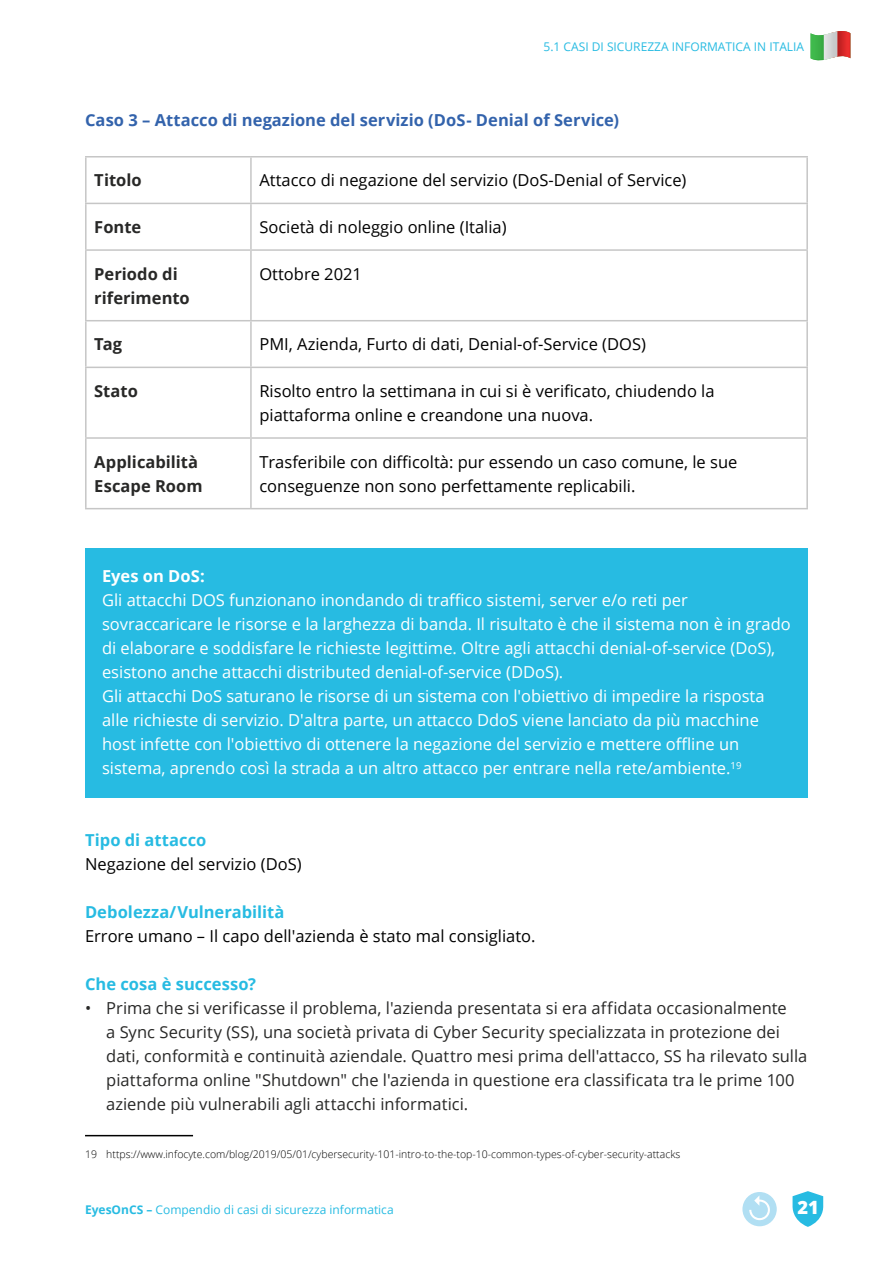
<style>
.page{position:relative;width:893px;height:1263px;background:#fff}
.page>*{position:absolute;margin:0;border:0;box-sizing:border-box;transform-origin:0 0}
.t1{font:800 18.3px "Open Sans";color:#fff}
.t2{font:16.5px/24px "Open Sans";color:#fff}
.t3{font:16.5px/24px "Open Sans";color:#000}
.t4{font:16.5px/24px "Open Sans";color:#282827}
.t5{font:700 16.5px/24px "Open Sans";color:#282827}
.t6{font:700 16.5px "Open Sans";letter-spacing:.005em;color:#3363ac}
.t7{font:700 16.5px "Open Sans";color:#27bbe2}
.t8{font:700 16.5px "Open Sans";color:#fff}
.t9{font:12px "Open Sans";color:#27bbe2}
.t10{font:300 10.5px "Open Sans";color:#000}
.s1{font-weight:700}
</style>
<div class="page">
<div style="left:85px;top:549px;width:723px;height:249px;background:#27bbe2"></div>
<div style="left:742px;top:1192px;width:35px;height:34px;background:#b1dff3;border-radius:50%"></div>
<svg style="left:749px;top:1195px;width:21px;height:25px"></svg>
<svg style="left:792px;top:1191px;width:32px;height:36px"></svg>
<svg style="left:812px;top:32px;width:38px;height:29px"></svg>
<img style="left:812px;top:32px;width:12px;height:1px">
<img style="left:810px;top:33px;width:39px;height:26px">
<img style="left:835px;top:31px;width:14px;height:27px">
<img style="left:824px;top:32px;width:13px;height:27px">
<hr style="left:85px;top:156px;width:166px;height:2px;background:#c6c6c6">
<hr style="left:85px;top:157px;width:2px;height:46px;background:#c6c6c6">
<hr style="left:251px;top:156px;width:557px;height:2px;background:#c6c6c6">
<hr style="left:250px;top:157px;width:2px;height:46px;background:#c6c6c6">
<hr style="left:806px;top:157px;width:2px;height:46px;background:#c6c6c6">
<hr style="left:85px;top:203px;width:166px;height:1px;background:#c6c6c6">
<hr style="left:85px;top:204px;width:2px;height:45px;background:#c6c6c6">
<hr style="left:251px;top:203px;width:557px;height:1px;background:#c6c6c6">
<hr style="left:250px;top:204px;width:2px;height:45px;background:#c6c6c6">
<hr style="left:806px;top:204px;width:2px;height:45px;background:#c6c6c6">
<hr style="left:85px;top:249px;width:166px;height:2px;background:#c6c6c6">
<hr style="left:85px;top:251px;width:2px;height:69px;background:#c6c6c6">
<hr style="left:251px;top:249px;width:557px;height:2px;background:#c6c6c6">
<hr style="left:250px;top:251px;width:2px;height:69px;background:#c6c6c6">
<hr style="left:806px;top:251px;width:2px;height:69px;background:#c6c6c6">
<hr style="left:85px;top:320px;width:166px;height:1px;background:#c6c6c6">
<hr style="left:85px;top:321px;width:2px;height:46px;background:#c6c6c6">
<hr style="left:251px;top:320px;width:557px;height:1px;background:#c6c6c6">
<hr style="left:250px;top:321px;width:2px;height:46px;background:#c6c6c6">
<hr style="left:806px;top:321px;width:2px;height:46px;background:#c6c6c6">
<hr style="left:85px;top:367px;width:166px;height:1px;background:#c6c6c6">
<hr style="left:85px;top:368px;width:2px;height:69px;background:#c6c6c6">
<hr style="left:251px;top:367px;width:557px;height:1px;background:#c6c6c6">
<hr style="left:250px;top:368px;width:2px;height:69px;background:#c6c6c6">
<hr style="left:806px;top:368px;width:2px;height:69px;background:#c6c6c6">
<hr style="left:85px;top:437px;width:166px;height:2px;background:#c6c6c6">
<hr style="left:85px;top:439px;width:2px;height:69px;background:#c6c6c6">
<hr style="left:251px;top:437px;width:557px;height:2px;background:#c6c6c6">
<hr style="left:250px;top:439px;width:2px;height:69px;background:#c6c6c6">
<hr style="left:806px;top:439px;width:2px;height:69px;background:#c6c6c6">
<hr style="left:85px;top:508px;width:166px;height:1px;background:#c6c6c6">
<hr style="left:251px;top:508px;width:557px;height:1px;background:#c6c6c6">
<hr style="left:85px;top:1135px;width:108px;height:1px;background:#000">
<p class="t9" style="left:543px;top:39px;width:262px">5.1 CASI DI SICUREZZA INFORMATICA IN ITALIA</p>
<p class="t6" style="left:85px;top:108px;width:536px">Caso 3 – Attacco di negazione del servizio (DoS- Denial of Service)</p>
<p class="t5" style="left:94px;top:168px;width:49px">Titolo</p>
<p class="t3" style="left:259px;top:168px;width:429px">Attacco di negazione del servizio (DoS-Denial of Service)</p>
<p class="t5" style="left:94px;top:215px;width:48px">Fonte</p>
<p class="t3" style="left:259px;top:215px;width:249px">Società di noleggio online (Italia)</p>
<p class="t5" style="left:94px;top:261px;width:97px">Periodo di riferimento</p>
<p class="t3" style="left:259px;top:261px;width:104px">Ottobre 2021</p>
<p class="t5" style="left:94px;top:332px;width:29px">Tag</p>
<p class="t3" style="left:259px;top:332px;width:388px">PMI, Azienda, Furto di dati, Denial-of-Service (DOS)</p>
<p class="t5" style="left:94px;top:379px;width:45px">Stato</p>
<p class="t3" style="left:259px;top:379px;width:457px">Risolto entro la settimana in cui si è verificato, chiudendo la piattaforma online e creandone una nuova.</p>
<p class="t5" style="left:94px;top:449px;width:110px">Applicabilità<br>Escape Room</p>
<p class="t3" style="left:259px;top:449px;width:479px">Trasferibile con difficoltà: pur essendo un caso comune, le sue conseguenze non sono perfettamente replicabili.</p>
<p class="t8" style="left:102px;top:564px;width:104px">Eyes on DoS:</p>
<p class="t2" style="left:102px;top:588px;width:690px">Gli attacchi DOS funzionano inondando di traffico sistemi, server e/o reti per sovraccaricare le risorse e la larghezza di banda. Il risultato è che il sistema non è in grado di elaborare e soddisfare le richieste legittime. Oltre agli attacchi denial-of-service (DoS), esistono anche attacchi distributed denial-of-service (DDoS).<br>Gli attacchi DoS saturano le risorse di un sistema con l'obiettivo di impedire la risposta alle richieste di servizio. D'altra parte, un attacco DdoS viene lanciato da più macchine host infette con l'obiettivo di ottenere la negazione del servizio e mettere offline un sistema, aprendo così la strada a un altro attacco per entrare nella rete/ambiente.<sup>19</sup></p>
<p class="t7" style="left:85px;top:828px;width:123px">Tipo di attacco</p>
<p class="t3" style="left:85px;top:852px;width:218px">Negazione del servizio (DoS)</p>
<p class="t7" style="left:85px;top:900px;width:201px">Debolezza/Vulnerabilità</p>
<p class="t3" style="left:85px;top:924px;width:452px">Errore umano – Il capo dell'azienda è stato mal consigliato.</p>
<p class="t7" style="left:85px;top:972px;width:173px">Che cosa è successo?</p>
<p class="t4" style="left:106px;top:996px;width:703px;text-indent:-21px">• Prima che si verificasse il problema, l'azienda presentata si era affidata occasionalmente<br>a Sync Security (SS), una società privata di Cyber Security specializzata in protezione dei dati, conformità e continuità aziendale. Quattro mesi prima dell'attacco, SS ha rilevato sulla piattaforma online "Shutdown" che l'azienda in questione era classificata tra le prime 100 aziende più vulnerabili agli attacchi informatici.</p>
<p class="t10" style="left:85px;top:1147px;width:597px">19 https://www.infocyte.com/blog/2019/05/01/cybersecurity-101-intro-to-the-top-10-common-types-of-cyber-security-attacks</p>
<p class="t9" style="left:85px;top:1202px;width:310px"><span class="s1">EyesOnCS –</span> Compendio di casi di sicurezza informatica</p>
<p class="t1" style="left:797px;top:1193px;width:23px">21</p>
</div>
